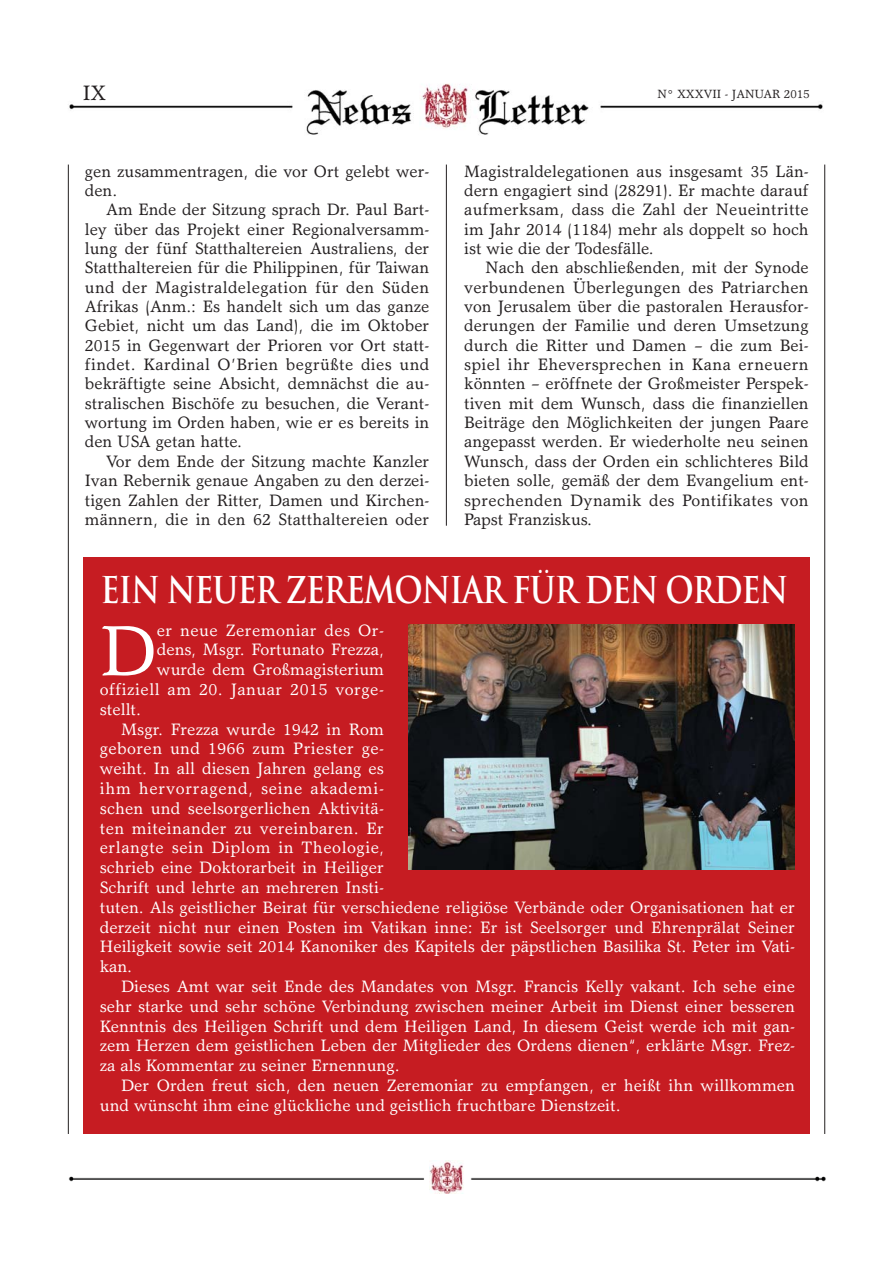
<style>
.page{position:relative;width:893px;height:1263px;background:#fff}
.page>*{position:absolute;margin:0;border:0;box-sizing:border-box;transform-origin:0 0}
.t1{font:71.7px "Garth Graphic";color:#fff}
.t2{font:700 36px "Trajan";letter-spacing:-.04em;color:#fff;scale:.85 1}
.t3{font:21px "Garth Graphic";color:#231f20}
.t4{font:16.65px/19.4px "Garth Graphic";color:#231f20;text-align:justify}
.t5{font:16.65px "Garth Graphic";color:#fff}
.t6{font:16.65px "Garth Graphic";letter-spacing:.03em;color:#fff}
.t7{font:16.65px "Garth Graphic";letter-spacing:.025em;color:#fff}
.t8{font:16.65px "Garth Graphic";letter-spacing:.02em;color:#fff}
.t9{font:16.65px "Garth Graphic";letter-spacing:.045em;color:#fff}
.t10{font:12px "Garth Graphic";color:#231f20}
</style>
<div class="page">
<hr style="left:68px;top:165px;width:1px;height:969px;background:#231f20">
<hr style="left:824px;top:165px;width:1px;height:969px;background:#231f20">
<img style="left:69px;top:83px;width:754px;height:52px">
<img style="left:68px;top:1176px;width:758px;height:18px">
<img style="left:429px;top:1161px;width:35px;height:32px">
<hr style="left:446px;top:165px;width:1px;height:361px;background:#231f20">
<div style="left:83px;top:558px;width:727px;height:576px;background:#c61c22"></div>
<img style="left:408px;top:625px;width:387px;height:244px">
<p class="t3" style="left:83px;top:85px;width:25px">IX</p>
<p class="t10" style="left:657px;top:89px;width:154px">N° XXXVII - JANUAR 2015</p>
<p class="t4" style="left:85px;top:163px;width:346px">gen zusammentragen, die vor Ort gelebt wer&shy;den.</p>
<p class="t4" style="left:85px;top:202px;width:346px;text-indent:21px">Am Ende der Sitzung sprach Dr. Paul Bart&shy;ley über das Projekt einer Regionalversamm&shy;lung der fünf Statthaltereien Australiens, der Statthaltereien für die Philippinen, für Taiwan und der Magistraldelegation für den Süden Afrikas (Anm.: Es handelt sich um das ganze Gebiet, nicht um das Land), die im Oktober 2015 in Gegenwart der Prioren vor Ort statt&shy;findet. Kardinal O’Brien begrüßte dies und bekräftigte seine Absicht, demnächst die au&shy;stralischen Bischöfe zu besuchen, die Verant&shy;wortung im Orden haben, wie er es bereits in den USA getan hatte.</p>
<p class="t4" style="left:85px;top:453px;width:346px;text-indent:21px">Vor dem Ende der Sitzung machte Kanzler Ivan Rebernik genaue Angaben zu den derzei&shy;tigen Zahlen der Ritter, Damen und Kirchen&shy;männern, die in den 62 Statthaltereien oder</p>
<p class="t4" style="left:464px;top:163px;width:346px">Magistraldelegationen aus insgesamt 35 Län&shy;dern engagiert sind (28291). Er machte darauf aufmerksam, dass die Zahl der Neueintritte im Jahr 2014 (1184) mehr als doppelt so hoch ist wie die der Todesfälle.</p>
<p class="t4" style="left:464px;top:260px;width:346px;text-indent:21px">Nach den abschließenden, mit der Synode verbundenen Überlegungen des Patriarchen von Jerusalem über die pastoralen Herausfor&shy;derungen der Familie und deren Umsetzung durch die Ritter und Damen – die zum Bei&shy;spiel ihr Eheversprechen in Kana erneuern könnten – eröffnete der Großmeister Perspek&shy;tiven mit dem Wunsch, dass die finanziellen Beiträge den Möglichkeiten der jungen Paare angepasst werden. Er wiederholte neu seinen Wunsch, dass der Orden ein schlichteres Bild bieten solle, gemäß der dem Evangelium ent&shy;sprechenden Dynamik des Pontifikates von Papst Franziskus.</p>
<h2 class="t2" style="left:100px;top:570px;width:811px">EIN NEUER ZEREMONIAR FÜR DEN ORDEN</h2>
<h1 class="t1" style="left:100px;top:624px;width:59px">D</h1>
<p class="t7" style="left:157px;top:624px;width:229px">er neue Zeremoniar des Or-</p>
<p class="t5" style="left:157px;top:643px;width:229px">dens, Msgr. Fortunato Frezza,</p>
<p class="t5" style="left:157px;top:663px;width:229px">wurde dem Großmagisterium</p>
<p class="t6" style="left:100px;top:683px;width:286px">offiziell am 20. Januar 2015 vorge-</p>
<p class="t5" style="left:100px;top:703px;width:43px">stellt.</p>
<p class="t5" style="left:121px;top:723px;width:264px">Msgr. Frezza wurde 1942 in Rom</p>
<p class="t7" style="left:100px;top:742px;width:286px">geboren und 1966 zum Priester ge-</p>
<p class="t5" style="left:100px;top:762px;width:286px">weiht. In all diesen Jahren gelang es</p>
<p class="t9" style="left:100px;top:782px;width:286px">ihm hervorragend, seine akademi-</p>
<p class="t5" style="left:100px;top:802px;width:286px">schen und seelsorgerlichen Aktivitä-</p>
<p class="t8" style="left:100px;top:822px;width:286px">ten miteinander zu vereinbaren. Er</p>
<p class="t6" style="left:100px;top:841px;width:286px">erlangte sein Diplom in Theologie,</p>
<p class="t5" style="left:100px;top:861px;width:286px">schrieb eine Doktorarbeit in Heiliger</p>
<p class="t5" style="left:100px;top:881px;width:286px">Schrift und lehrte an mehreren Insti-</p>
<p class="t5" style="left:100px;top:901px;width:697px">tuten. Als geistlicher Beirat für verschiedene religiöse Verbände oder Organisationen hat er</p>
<p class="t5" style="left:100px;top:921px;width:697px">derzeit nicht nur einen Posten im Vatikan inne: Er ist Seelsorger und Ehrenprälat Seiner</p>
<p class="t5" style="left:100px;top:940px;width:697px">Heiligkeit sowie seit 2014 Kanoniker des Kapitels der päpstlichen Basilika St. Peter im Vati-</p>
<p class="t5" style="left:100px;top:960px;width:34px">kan.</p>
<p class="t5" style="left:121px;top:980px;width:675px">Dieses Amt war seit Ende des Mandates von Msgr. Francis Kelly vakant. Ich sehe eine</p>
<p class="t5" style="left:100px;top:1000px;width:697px">sehr starke und sehr schöne Verbindung zwischen meiner Arbeit im Dienst einer besseren</p>
<p class="t5" style="left:100px;top:1020px;width:697px">Kenntnis des Heiligen Schrift und dem Heiligen Land, In diesem Geist werde ich mit gan-</p>
<p class="t5" style="left:100px;top:1039px;width:697px">zem Herzen dem geistlichen Leben der Mitglieder des Ordens dienen“, erklärte Msgr. Frez-</p>
<p class="t5" style="left:100px;top:1059px;width:301px">za als Kommentar zu seiner Ernennung.</p>
<p class="t5" style="left:121px;top:1079px;width:675px">Der Orden freut sich, den neuen Zeremoniar zu empfangen, er heißt ihn willkommen</p>
<p class="t5" style="left:100px;top:1099px;width:522px">und wünscht ihm eine glückliche und geistlich fruchtbare Dienstzeit.</p>
</div>
